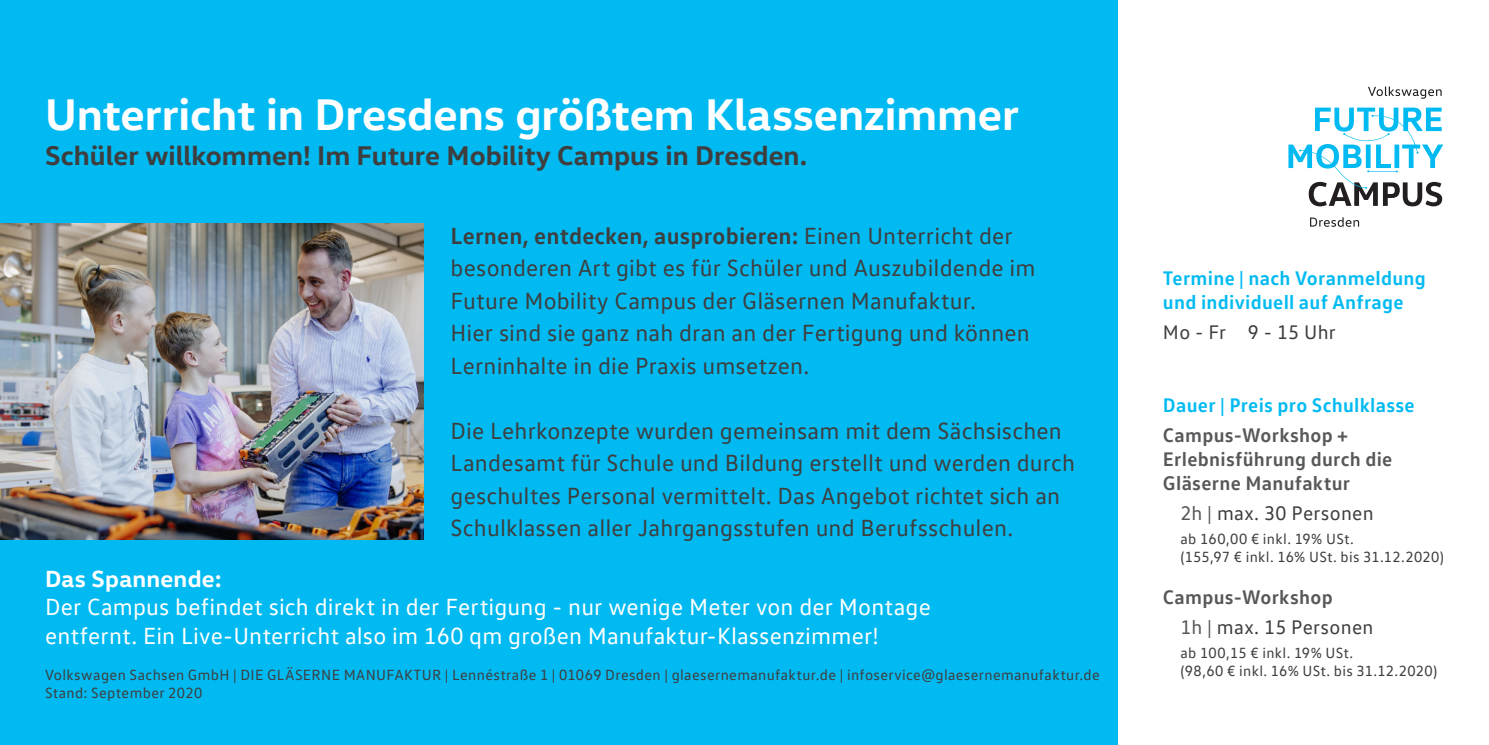
<style>
.page{position:relative;width:1489px;height:745px;background:#fff}
.page>*{position:absolute;margin:0;border:0;box-sizing:border-box;transform-origin:0 0}
.t1{font:700 45px "VW Head";letter-spacing:-.005em;color:#fff}
.t2{font:700 27.5px "VW Head";letter-spacing:.005em;color:#3e3e3f}
.t3{font:23.75px/32.5px "VW Text";letter-spacing:.005em;color:#3e3e3f}
.t4{font:23.75px "VW Text";letter-spacing:.01em;color:#fff}
.t5{font:700 23.75px "VW Text";letter-spacing:.01em;color:#3e3e3f}
.t6{font:700 23.75px "VW Head";letter-spacing:.01em;color:#fff}
.t7{font:700 20px "VW Text";letter-spacing:.015em;color:#00baf1}
.t8{font:700 20px "VW Text";letter-spacing:.015em;color:#57585a}
.t9{font:20px "VW Text";letter-spacing:.015em;color:#3e3e3f}
.t10{font:15px "VW Text";letter-spacing:.025em;color:#3e3e3f}
.s1{font-weight:400}
.s2{color:#57585a}
</style>
<div class="page">
<div style="left:0;top:0;width:1117px;height:744px;background:#00baf1"></div>
<svg style="left:1310px;top:217px;width:48px;height:10px"></svg>
<svg style="left:1368px;top:86px;width:73px;height:13px"></svg>
<svg style="left:1288px;top:107px;width:154px;height:99px"></svg>
<img style="left:0;top:223px;width:423px;height:316px">
<p class="t1" style="left:45px;top:85px;width:975px">Unterricht in Dresdens größtem Klassenzimmer</p>
<p class="t2" style="left:45px;top:137px;width:764px">Schüler willkommen! Im Future Mobility Campus in Dresden.</p>
<p class="t5" style="left:450px;top:220px;width:563px">Lernen, entdecken, ausprobieren: <span class="s1">Einen Unterricht der</span></p>
<p class="t3" style="left:450px;top:251px;width:586px">besonderen Art gibt es für Schüler und Auszubildende im</p>
<p class="t3" style="left:450px;top:283px;width:527px">Future Mobility Campus der Gläsernen Manufaktur.</p>
<p class="t3" style="left:450px;top:316px;width:580px">Hier sind sie ganz nah dran an der Fertigung und können</p>
<p class="t3" style="left:450px;top:348px;width:360px">Lerninhalte in die Praxis umsetzen.</p>
<p class="t3" style="left:450px;top:413px;width:626px">Die Lehrkonzepte wurden gemeinsam mit dem Sächsischen Landesamt für Schule und Bildung erstellt und werden durch geschultes Personal vermittelt. Das Angebot richtet sich an Schulklassen aller Jahrgangsstufen und Berufsschulen.</p>
<p class="t6" style="left:45px;top:562px;width:178px">Das Spannende:</p>
<p class="t4" style="left:45px;top:592px;width:887px">Der Campus befindet sich direkt in der Fertigung - nur wenige Meter von der Montage</p>
<p class="t4" style="left:45px;top:620px;width:835px">entfernt. Ein Live-Unterricht also im 160 qm großen Manufaktur-Klassenzimmer!</p>
<p class="t10" style="left:45px;top:665px;width:1056px">Volkswagen Sachsen GmbH | DIE GLÄSERNE MANUFAKTUR | Lennéstraße 1 | 01069 Dresden | glaesernemanufaktur.de | infoservice@glaesernemanufaktur.de</p>
<p class="t10" style="left:45px;top:683px;width:159px">Stand: September 2020</p>
<p class="t7" style="left:1162px;top:265px;width:264px">Termine | nach Voranmeldung</p>
<p class="t7" style="left:1162px;top:289px;width:242px">und individuell auf Anfrage</p>
<p class="t9" style="left:1162px;top:320px;width:174px">Mo - Fr 9 - 15 Uhr</p>
<p class="t7" style="left:1162px;top:391px;width:253px">Dauer | Preis pro Schulklasse</p>
<p class="t8" style="left:1162px;top:421px;width:187px">Campus-Workshop +</p>
<p class="t8" style="left:1162px;top:445px;width:231px">Erlebnisführung durch die</p>
<p class="t8" style="left:1162px;top:469px;width:189px">Gläserne Manufaktur</p>
<p class="t9" style="left:1180px;top:500px;width:195px"><span class="s2">2h |</span> max. 30 Personen</p>
<p class="t10" style="left:1180px;top:529px;width:175px">ab 160,00 € inkl. 19% USt.</p>
<p class="t10" style="left:1180px;top:547px;width:265px">(155,97 € inkl. 16% USt. bis 31.12.2020)</p>
<p class="t8" style="left:1162px;top:583px;width:171px">Campus-Workshop</p>
<p class="t9" style="left:1180px;top:614px;width:194px"><span class="s2">1h |</span> max. 15 Personen</p>
<p class="t10" style="left:1180px;top:643px;width:174px">ab 100,15 € inkl. 19% USt.</p>
<p class="t10" style="left:1180px;top:661px;width:258px">(98,60 € inkl. 16% USt. bis 31.12.2020)</p>
</div>
